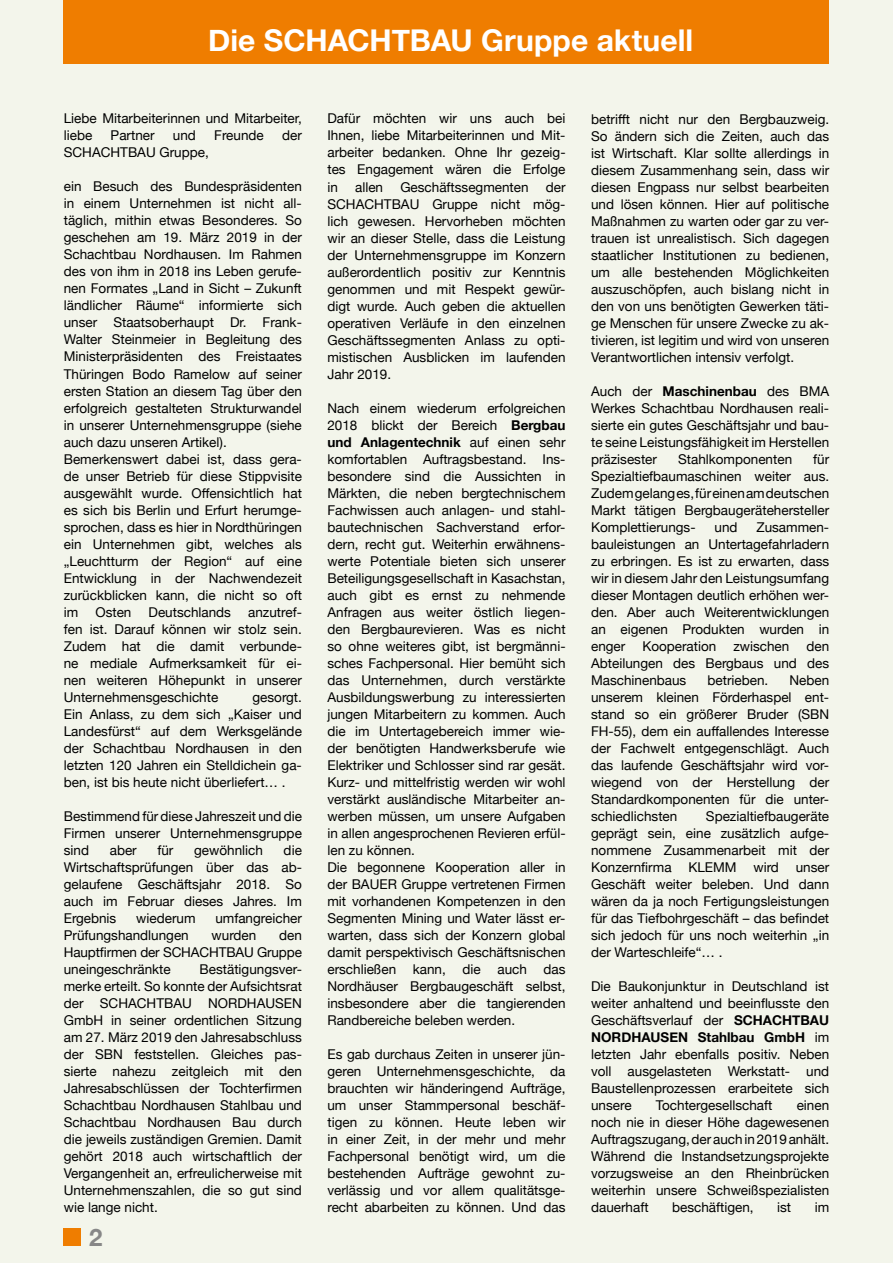
<style>
.page{position:relative;width:893px;height:1263px;background:#f3f5eb}
.page>*{position:absolute;margin:0;border:0;box-sizing:border-box;transform-origin:0 0}
.t1{font:700 30px "Helvetica Neue";color:#fff}
.t2{font:700 24px "Helvetica Neue";color:#878787}
.t3{font:13.5px/17px "Helvetica Neue";color:#000;text-align:justify}
.s1{font-weight:700}
</style>
<div class="page">
<div style="left:64px;top:0;width:765px;height:64px;background:#ef7d00"></div>
<div style="left:64px;top:1229px;width:17px;height:17px;background:#ef7d00"></div>
<h1 class="t1" style="left:208px;top:16px;width:487px">Die SCHACHTBAU Gruppe aktuell</h1>
<p class="t3" style="left:64px;top:111px;width:240px">Liebe Mitarbeiterinnen und Mitarbeiter, liebe</p>
<p class="t3" style="left:111px;top:128px;width:45px">Partner</p>
<p class="t3" style="left:173px;top:128px;width:25px">und</p>
<p class="t3" style="left:214px;top:128px;width:51px">Freunde</p>
<p class="t3" style="left:282px;top:128px;width:21px">der</p>
<p class="t3" style="left:64px;top:145px;width:146px">SCHACHTBAU Gruppe,</p>
<p class="t3" style="left:64px;top:179px;width:240px;text-align:left">ein Besuch des Bundespräsidenten in einem Unternehmen ist nicht all&shy;täglich, mithin etwas Besonderes. So geschehen am 19. März 2019 in der Schachtbau Nordhausen. Im Rahmen des von ihm in 2018 ins Leben gerufe&shy;nen Formates „Land in Sicht – Zukunft ländlicher Räume“ informierte sich unser Staatsoberhaupt Dr. Frank-Walter Steinmeier in Begleitung des Ministerpräsidenten des Freistaates Thüringen Bodo Ramelow auf seiner ersten Station an diesem Tag über den erfolgreich gestalteten Strukturwandel in unserer Unternehmensgruppe (siehe auch dazu unseren Artikel).<br>Bemerkenswert dabei ist, dass gera&shy;de unser Betrieb für diese Stippvisite ausgewählt wurde. Offensichtlich hat es sich bis Berlin und Erfurt herumge&shy;sprochen, dass es hier in Nordthüringen ein Unternehmen gibt, welches als „Leuchtturm der Region“ auf eine Entwicklung in der Nachwendezeit zurückblicken kann, die nicht so oft im</p>
<p class="t3" style="left:95px;top:604px;width:38px">Osten</p>
<p class="t3" style="left:149px;top:604px;width:84px">Deutschlands</p>
<p class="t3" style="left:64px;top:604px;width:240px;text-indent:184px">anzutref&shy;fen ist. Darauf können wir stolz sein.<br>Zudem hat die damit verbunde&shy;ne mediale Aufmerksamkeit für ei&shy;nen weiteren Höhepunkt in unserer Unternehmensgeschichte</p>
<p class="t3" style="left:64px;top:689px;width:240px;text-indent:189px">gesorgt.<br>Ein Anlass, zu dem sich „Kaiser und Landesfürst“ auf dem Werksgelände der Schachtbau Nordhausen in den letzten 120 Jahren ein Stelldichein ga&shy;ben, ist bis heute nicht überliefert… .</p>
<p class="t3" style="left:64px;top:808px;width:240px">Bestimmend für diese Jahreszeit und die Firmen unserer Unternehmensgruppe sind</p>
<p class="t3" style="left:110px;top:842px;width:28px">aber</p>
<p class="t3" style="left:157px;top:842px;width:17px">für</p>
<p class="t3" style="left:194px;top:842px;width:70px">gewöhnlich</p>
<p class="t3" style="left:64px;top:842px;width:240px;text-indent:220px">die Wirtschaftsprüfungen über das ab&shy;gelaufene Geschäftsjahr 2018. So auch im Februar dieses Jahres. Im Ergebnis</p>
<p class="t3" style="left:136px;top:910px;width:61px">wiederum</p>
<p class="t3" style="left:215px;top:910px;width:88px">umfangreicher</p>
<p class="t3" style="left:64px;top:927px;width:127px">Prüfungshandlungen</p>
<p class="t3" style="left:212px;top:927px;width:46px">wurden</p>
<p class="t3" style="left:64px;top:927px;width:240px;text-indent:215px">den Hauptfirmen der SCHACHTBAU Gruppe uneingeschränkte</p>
<p class="t3" style="left:64px;top:961px;width:240px;text-indent:136px">Bestätigungsver&shy;merke erteilt. So konnte der Aufsichtsrat der SCHACHTBAU NORDHAUSEN GmbH in seiner ordentlichen Sitzung am 27. März 2019 den Jahresabschluss der SBN feststellen. Gleiches pas&shy;sierte nahezu zeitgleich mit den Jahresabschlüssen der Tochterfirmen Schachtbau Nordhausen Stahlbau und Schachtbau Nordhausen Bau durch die jeweils zuständigen Gremien. Damit gehört 2018 auch wirtschaftlich der Vergangenheit an, erfreulicherweise mit Unternehmenszahlen, die so gut sind wie lange nicht.</p>
<h2 class="t2" style="left:89px;top:1218px;width:15px">2</h2>
<p class="t3" style="left:327px;top:111px;width:240px">Dafür möchten wir uns auch bei Ihnen, liebe Mitarbeiterinnen und Mit&shy;arbeiter bedanken. Ohne Ihr gezeig&shy;tes Engagement wären die Erfolge in</p>
<p class="t3" style="left:355px;top:179px;width:29px">allen</p>
<p class="t3" style="left:400px;top:179px;width:130px">Geschäftssegmenten</p>
<p class="t3" style="left:327px;top:179px;width:240px;text-indent:218px">der SCHACHTBAU Gruppe nicht mög&shy;lich gewesen. Hervorheben möchten wir an dieser Stelle, dass die Leistung der Unternehmensgruppe im Konzern außerordentlich positiv zur Kenntnis genommen und mit Respekt gewür&shy;digt wurde. Auch geben die aktuellen operativen Verläufe in den einzelnen Geschäftssegmenten Anlass zu opti&shy;mistischen Ausblicken im laufenden Jahr 2019.</p>
<p class="t3" style="left:327px;top:400px;width:240px;text-align:left">Nach einem wiederum erfolgreichen 2018 blickt der Bereich <span class="s1">Bergbau und Anlagentechnik</span> auf einen sehr komfortablen Auftragsbestand. Ins&shy;besondere sind die Aussichten in Märkten, die neben bergtechnischem Fachwissen auch anlagen- und stahl&shy;bautechnischen Sachverstand erfor&shy;dern, recht gut. Weiterhin erwähnens&shy;werte Potentiale bieten sich unserer Beteiligungsgesellschaft in Kasachstan, auch gibt es ernst zu nehmende Anfragen aus weiter östlich liegen&shy;den Bergbaurevieren. Was es nicht so ohne weiteres gibt, ist bergmänni&shy;sches Fachpersonal. Hier bemüht sich das Unternehmen, durch verstärkte Ausbildungswerbung zu interessierten jungen Mitarbeitern zu kommen. Auch die im Untertagebereich immer wie&shy;der benötigten Handwerksberufe wie Elektriker und Schlosser sind rar gesät.<br>Kurz- und mittelfristig werden wir wohl verstärkt ausländische Mitarbeiter an&shy;werben müssen, um unsere Aufgaben in allen angesprochenen Revieren erfül&shy;len zu können.<br>Die begonnene Kooperation aller in der BAUER Gruppe vertretenen Firmen mit vorhandenen Kompetenzen in den Segmenten Mining und Water lässt er&shy;warten, dass sich der Konzern global damit perspektivisch Geschäftsnischen erschließen kann, die auch das Nordhäuser Bergbaugeschäft selbst, insbesondere aber die tangierenden Randbereiche beleben werden.</p>
<p class="t3" style="left:327px;top:1046px;width:240px">Es gab durchaus Zeiten in unserer jün&shy;geren Unternehmensgeschichte, da brauchten wir händeringend Aufträge, um unser Stammpersonal beschäf&shy;tigen zu können. Heute leben wir in einer Zeit, in der mehr und mehr Fachpersonal benötigt wird, um die bestehenden Aufträge gewohnt zu&shy;verlässig und vor allem qualitätsge&shy;recht abarbeiten zu können. Und das</p>
<p class="t3" style="left:591px;top:111px;width:240px">betrifft nicht nur den Bergbauzweig.<br>So ändern sich die Zeiten, auch das ist Wirtschaft. Klar sollte allerdings in diesem Zusammenhang sein, dass wir diesen Engpass nur selbst bearbeiten und lösen können. Hier auf politische Maßnahmen zu warten oder gar zu ver&shy;trauen ist unrealistisch. Sich dagegen staatlicher Institutionen zu bedienen, um alle bestehenden Möglichkeiten auszuschöpfen, auch bislang nicht in den von uns benötigten Gewerken täti&shy;ge Menschen für unsere Zwecke zu ak&shy;tivieren, ist legitim und wird von unseren Verantwortlichen intensiv verfolgt.</p>
<p class="t3" style="left:591px;top:383px;width:240px">Auch der <span class="s1">Maschinenbau</span> des BMA Werkes Schachtbau Nordhausen reali&shy;sierte ein gutes Geschäftsjahr und bau&shy;te seine Leistungsfähigkeit im Herstellen präzisester</p>
<p class="t3" style="left:678px;top:451px;width:116px">Stahlkomponenten</p>
<p class="t3" style="left:591px;top:451px;width:240px;text-indent:222px">für Spezialtiefbaumaschinen weiter aus.<br>Zudem gelang es, für einen am deutschen Markt tätigen Bergbaugerätehersteller Komplettierungs-</p>
<p class="t3" style="left:591px;top:519px;width:240px;text-indent:165px">Zusammen&shy;bauleistungen an Untertagefahrladern zu erbringen. Es ist zu erwarten, dass wir in diesem Jahr den Leistungsumfang dieser Montagen deutlich erhöhen wer&shy;den. Aber auch Weiterentwicklungen an eigenen Produkten wurden in enger</p>
<p class="t3" style="left:714px;top:519px;width:25px">und</p>
<p class="t3" style="left:591px;top:638px;width:240px;text-indent:215px">den Abteilungen des Bergbaus und des Maschinenbaus</p>
<p class="t3" style="left:642px;top:638px;width:76px">Kooperation</p>
<p class="t3" style="left:733px;top:638px;width:57px">zwischen</p>
<p class="t3" style="left:591px;top:672px;width:240px;text-indent:198px">Neben unserem kleinen Förderhaspel ent&shy;stand so ein größerer Bruder (SBN FH-55), dem ein auffallendes Interesse der Fachwelt entgegenschlägt. Auch das laufende Geschäftsjahr wird vor&shy;wiegend von der Herstellung der Standardkomponenten für die unter&shy;schiedlichsten</p>
<p class="t3" style="left:707px;top:672px;width:62px">betrieben.</p>
<p class="t3" style="left:591px;top:808px;width:240px;text-indent:115px">Spezialtiefbaugeräte geprägt sein, eine zusätzlich aufge&shy;nommene Zusammenarbeit mit der Konzernfirma KLEMM wird unser Geschäft weiter beleben. Und dann wären da ja noch Fertigungsleistungen für das Tiefbohrgeschäft – das befindet sich jedoch für uns noch weiterhin „in der Warteschleife“… .</p>
<p class="t3" style="left:591px;top:979px;width:240px">Die Baukonjunktur in Deutschland ist weiter anhaltend und beeinflusste den Geschäftsverlauf der <span class="s1">SCHACHTBAU NORDHAUSEN Stahlbau GmbH</span> im letzten Jahr ebenfalls positiv. Neben voll ausgelasteten Werkstatt- und Baustellenprozessen erarbeitete sich unsere</p>
<p class="t3" style="left:656px;top:1098px;width:118px">Tochtergesellschaft</p>
<p class="t3" style="left:591px;top:1098px;width:240px;text-indent:206px">einen noch nie in dieser Höhe dagewesenen Auftragszugang, der auch in 2019 anhält.<br>Während die Instandsetzungsprojekte vorzugsweise an den Rheinbrücken weiterhin unsere Schweißspezialisten dauerhaft</p>
<p class="t3" style="left:672px;top:1200px;width:83px">beschäftigen,</p>
<p class="t3" style="left:777px;top:1200px;width:15px">ist</p>
<p class="t3" style="left:815px;top:1200px;width:16px">im</p>
</div>
